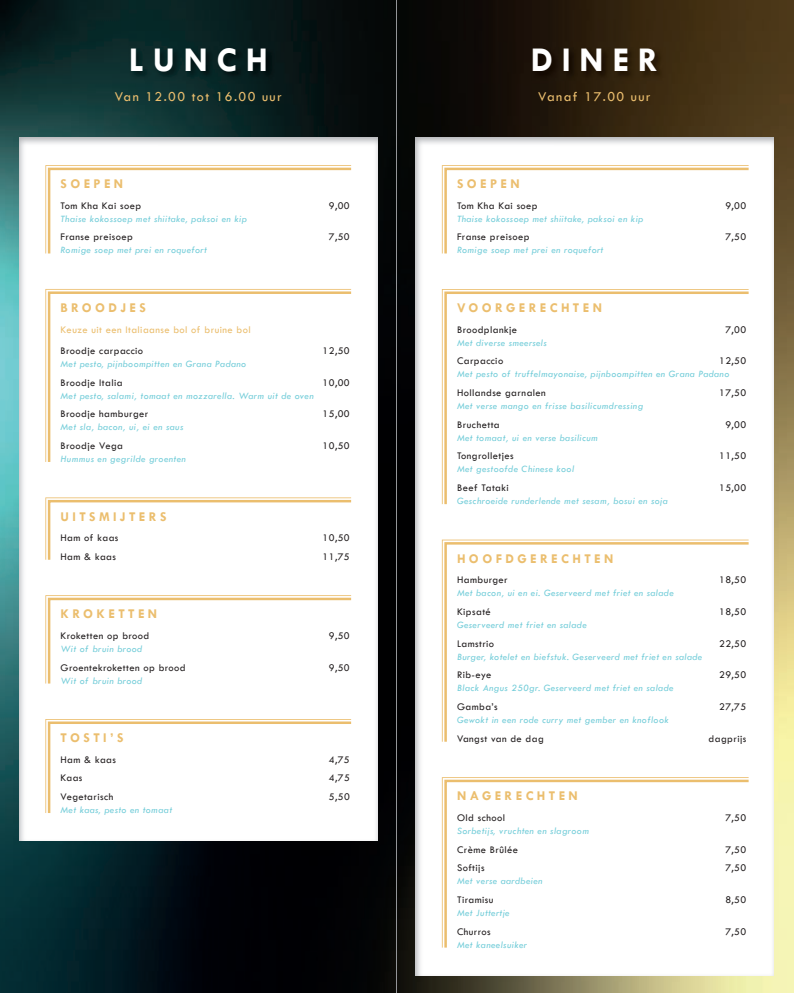
<style>
.page{position:relative;width:794px;height:993px;background:#fff}
.page>*{position:absolute;margin:0;border:0;box-sizing:border-box;transform-origin:0 0}
.t1{font:700 35px "Tw Cen";letter-spacing:.25em;color:#fff}
.t2{font:14px "Tw Cen";letter-spacing:.1em;color:#ebbe6e}
.t3{font:700 13.5px "Tw Cen";letter-spacing:.25em;color:#ebbe6e}
.t4{font:10.5px "Tw Cen";letter-spacing:.04em;color:#231f20}
.t5{font:10.5px "Tw Cen";letter-spacing:.04em;color:#ebbe6e}
.t6{font:italic 10px "Tw Cen";letter-spacing:.04em;color:#74cdd9}
</style>
<div class="page">
<img style="left:0;top:0;width:794px;height:992px">
<img style="left:19px;top:137px;width:358px;height:703px">
<img style="left:415px;top:137px;width:358px;height:837px">
<img style="left:130px;top:47px;width:145px;height:34px">
<img style="left:531px;top:47px;width:134px;height:33px">
<svg style="left:45px;top:165px;width:306px;height:88px"></svg>
<svg style="left:442px;top:165px;width:306px;height:88px"></svg>
<svg style="left:442px;top:539px;width:306px;height:202px"></svg>
<svg style="left:442px;top:289px;width:306px;height:215px"></svg>
<svg style="left:442px;top:777px;width:306px;height:170px"></svg>
<svg style="left:45px;top:497px;width:306px;height:62px"></svg>
<svg style="left:45px;top:595px;width:306px;height:88px"></svg>
<svg style="left:45px;top:718px;width:306px;height:94px"></svg>
<svg style="left:45px;top:289px;width:306px;height:173px"></svg>
<hr style="left:396px;top:0;width:1px;height:992px;background:#939598">
<h1 class="t1" style="left:129px;top:39px;width:140px">LUNCH</h1>
<h1 class="t1" style="left:531px;top:39px;width:129px">DINER</h1>
<h2 class="t2" style="left:115px;top:88px;width:169px">Van 12.00 tot 16.00 uur</h2>
<h2 class="t2" style="left:538px;top:88px;width:114px">Vanaf 17.00 uur</h2>
<h3 class="t3" style="left:61px;top:176px;width:64px">SOEPEN</h3>
<h3 class="t3" style="left:457px;top:176px;width:64px">SOEPEN</h3>
<p class="t4" style="left:61px;top:199px;width:82px">Tom Kha Kai soep</p>
<p class="t4" style="left:329px;top:199px;width:22px">9,00</p>
<p class="t6" style="left:61px;top:212px;width:188px">Thaise kokossoep met shiitake, paksoi en kip</p>
<p class="t4" style="left:61px;top:231px;width:74px">Franse preisoep</p>
<p class="t4" style="left:329px;top:231px;width:22px">7,50</p>
<p class="t6" style="left:61px;top:244px;width:148px">Romige soep met prei en roquefort</p>
<h3 class="t3" style="left:61px;top:300px;width:87px">BROODJES</h3>
<p class="t5" style="left:61px;top:323px;width:192px">Keuze uit een Italiaanse bol of bruine bol</p>
<p class="t4" style="left:61px;top:344px;width:84px">Broodje carpaccio</p>
<p class="t4" style="left:323px;top:344px;width:29px">12,50</p>
<p class="t6" style="left:61px;top:357px;width:187px">Met pesto, pijnboompitten en Grana Padano</p>
<p class="t4" style="left:61px;top:376px;width:64px">Broodje Italia</p>
<p class="t4" style="left:323px;top:376px;width:29px">10,00</p>
<p class="t6" style="left:61px;top:389px;width:255px">Met pesto, salami, tomaat en mozzarella. Warm uit de oven</p>
<p class="t4" style="left:61px;top:407px;width:89px">Broodje hamburger</p>
<p class="t4" style="left:323px;top:407px;width:29px">15,00</p>
<p class="t6" style="left:61px;top:421px;width:124px">Met sla, bacon, ui, ei en saus</p>
<p class="t4" style="left:61px;top:439px;width:64px">Broodje Vega</p>
<p class="t4" style="left:323px;top:439px;width:29px">10,50</p>
<p class="t6" style="left:61px;top:452px;width:127px">Hummus en gegrilde groenten</p>
<h3 class="t3" style="left:61px;top:508px;width:107px">UITSMIJTERS</h3>
<p class="t4" style="left:61px;top:531px;width:59px">Ham of kaas</p>
<p class="t4" style="left:323px;top:531px;width:29px">10,50</p>
<p class="t4" style="left:61px;top:550px;width:57px">Ham &amp; kaas</p>
<p class="t4" style="left:323px;top:550px;width:29px">11,75</p>
<h3 class="t3" style="left:61px;top:606px;width:98px">KROKETTEN</h3>
<p class="t4" style="left:61px;top:629px;width:90px">Kroketten op brood</p>
<p class="t4" style="left:329px;top:629px;width:22px">9,50</p>
<p class="t6" style="left:61px;top:642px;width:83px">Wit of bruin brood</p>
<p class="t4" style="left:61px;top:660px;width:127px">Groentekroketten op brood</p>
<p class="t4" style="left:329px;top:660px;width:22px">9,50</p>
<p class="t6" style="left:61px;top:674px;width:83px">Wit of bruin brood</p>
<h3 class="t3" style="left:61px;top:729px;width:64px">TOSTI’S</h3>
<p class="t4" style="left:61px;top:752px;width:57px">Ham &amp; kaas</p>
<p class="t4" style="left:329px;top:752px;width:22px">4,75</p>
<p class="t4" style="left:61px;top:771px;width:23px">Kaas</p>
<p class="t4" style="left:329px;top:771px;width:22px">4,75</p>
<p class="t4" style="left:61px;top:790px;width:54px">Vegetarisch</p>
<p class="t4" style="left:329px;top:790px;width:22px">5,50</p>
<p class="t6" style="left:61px;top:803px;width:113px">Met kaas, pesto en tomaat</p>
<p class="t4" style="left:457px;top:199px;width:82px">Tom Kha Kai soep</p>
<p class="t4" style="left:725px;top:199px;width:22px">9,00</p>
<p class="t6" style="left:457px;top:212px;width:188px">Thaise kokossoep met shiitake, paksoi en kip</p>
<p class="t4" style="left:457px;top:231px;width:74px">Franse preisoep</p>
<p class="t4" style="left:725px;top:231px;width:22px">7,50</p>
<p class="t6" style="left:457px;top:244px;width:148px">Romige soep met prei en roquefort</p>
<h3 class="t3" style="left:457px;top:300px;width:146px">VOORGERECHTEN</h3>
<p class="t4" style="left:457px;top:323px;width:62px">Broodplankje</p>
<p class="t4" style="left:725px;top:323px;width:22px">7,00</p>
<p class="t6" style="left:457px;top:336px;width:91px">Met diverse smeersels</p>
<p class="t4" style="left:457px;top:354px;width:48px">Carpaccio</p>
<p class="t4" style="left:719px;top:354px;width:29px">12,50</p>
<p class="t6" style="left:457px;top:368px;width:274px">Met pesto of truffelmayonaise, pijnboompitten en Grana Padano</p>
<p class="t4" style="left:457px;top:386px;width:90px">Hollandse garnalen</p>
<p class="t4" style="left:719px;top:386px;width:29px">17,50</p>
<p class="t6" style="left:457px;top:400px;width:188px">Met verse mango en frisse basilicumdressing</p>
<p class="t4" style="left:457px;top:418px;width:44px">Bruchetta</p>
<p class="t4" style="left:725px;top:418px;width:22px">9,00</p>
<p class="t6" style="left:457px;top:431px;width:142px">Met tomaat, ui en verse basilicum</p>
<p class="t4" style="left:457px;top:449px;width:58px">Tongrolletjes</p>
<p class="t4" style="left:719px;top:449px;width:29px">11,50</p>
<p class="t6" style="left:457px;top:463px;width:119px">Met gestoofde Chinese kool</p>
<p class="t4" style="left:457px;top:481px;width:53px">Beef Tataki</p>
<p class="t4" style="left:719px;top:481px;width:29px">15,00</p>
<p class="t6" style="left:457px;top:495px;width:212px">Geschroeide runderlende met sesam, bosui en soja</p>
<h3 class="t3" style="left:457px;top:550px;width:158px">HOOFDGERECHTEN</h3>
<p class="t4" style="left:457px;top:573px;width:52px">Hamburger</p>
<p class="t4" style="left:719px;top:573px;width:29px">18,50</p>
<p class="t6" style="left:457px;top:587px;width:218px">Met bacon, ui en ei. Geserveerd met friet en salade</p>
<p class="t4" style="left:457px;top:605px;width:35px">Kipsaté</p>
<p class="t4" style="left:719px;top:605px;width:29px">18,50</p>
<p class="t6" style="left:457px;top:618px;width:131px">Geserveerd met friet en salade</p>
<p class="t4" style="left:457px;top:636px;width:39px">Lamstrio</p>
<p class="t4" style="left:719px;top:636px;width:29px">22,50</p>
<p class="t6" style="left:457px;top:650px;width:247px">Burger, kotelet en biefstuk. Geserveerd met friet en salade</p>
<p class="t4" style="left:457px;top:668px;width:36px">Rib-eye</p>
<p class="t4" style="left:719px;top:668px;width:29px">29,50</p>
<p class="t6" style="left:457px;top:682px;width:218px">Black Angus 250gr. Geserveerd met friet en salade</p>
<p class="t4" style="left:457px;top:700px;width:42px">Gamba’s</p>
<p class="t4" style="left:719px;top:700px;width:29px">27,75</p>
<p class="t6" style="left:457px;top:713px;width:213px">Gewokt in een rode curry met gember en knoflook</p>
<p class="t4" style="left:457px;top:731px;width:88px">Vangst van de dag</p>
<p class="t4" style="left:708px;top:731px;width:39px">dagprijs</p>
<h3 class="t3" style="left:457px;top:787px;width:122px">NAGERECHTEN</h3>
<p class="t4" style="left:457px;top:810px;width:50px">Old school</p>
<p class="t4" style="left:725px;top:810px;width:22px">7,50</p>
<p class="t6" style="left:457px;top:824px;width:133px">Sorbetijs, vruchten en slagroom</p>
<p class="t4" style="left:457px;top:842px;width:63px">Crème Brûlée</p>
<p class="t4" style="left:725px;top:842px;width:22px">7,50</p>
<p class="t4" style="left:457px;top:861px;width:29px">Softijs</p>
<p class="t4" style="left:725px;top:861px;width:22px">7,50</p>
<p class="t6" style="left:457px;top:874px;width:87px">Met verse aardbeien</p>
<p class="t4" style="left:457px;top:892px;width:38px">Tiramisu</p>
<p class="t4" style="left:725px;top:892px;width:22px">8,50</p>
<p class="t6" style="left:457px;top:906px;width:54px">Met Juttertje</p>
<p class="t4" style="left:457px;top:924px;width:35px">Churros</p>
<p class="t4" style="left:725px;top:924px;width:22px">7,50</p>
<p class="t6" style="left:457px;top:938px;width:72px">Met kaneelsuiker</p>
</div>
